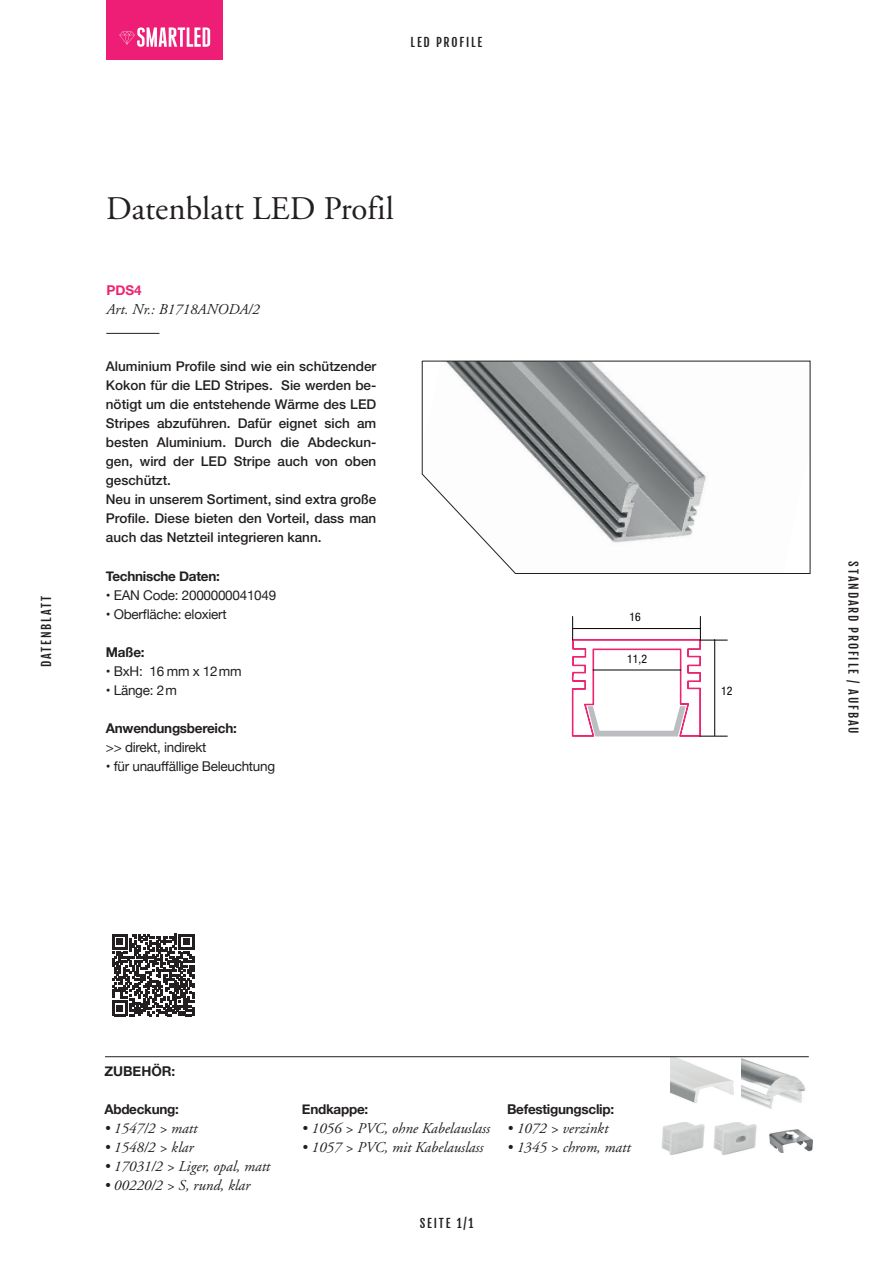
<style>
.page{position:relative;width:893px;height:1263px;background:#fff}
.page>*{position:absolute;margin:0;border:0;box-sizing:border-box;transform-origin:0 0}
.t1{font:33px "Adobe Garamond";color:#231f20}
.t2{font:italic 15px "Adobe Garamond";color:#231f20}
.t3{font:500 13.5px/19px "Helvetica Neue";color:#231f20}
.t4{font:13.5px "Helvetica Neue";letter-spacing:-.02em;color:#231f20}
.t5{font:700 13.5px "Helvetica Neue";letter-spacing:-.02em;color:#231f20}
.t6{font:700 13.5px "Helvetica Neue";color:#231f20}
.t7{font:700 13.5px "Helvetica Neue";color:#ed2471}
.t8{font:12px "Fjalla One";letter-spacing:.15em;color:#231f20}
.t9{font:condensed 11.85px "Helvetica Neue";color:#000001}
</style>
<div class="page">
<div style="left:106px;top:0;width:117px;height:60px;background:#ee1e76"></div>
<svg style="left:119px;top:27px;width:91px;height:20px"></svg>
<hr style="left:106px;top:333px;width:53px;height:1px;background:#231f20">
<svg style="left:422px;top:361px;width:388px;height:213px"></svg>
<svg style="left:112px;top:934px;width:82px;height:82px"></svg>
<img style="left:741px;top:1057px;width:67px;height:52px">
<img style="left:769px;top:1129px;width:44px;height:24px">
<img style="left:671px;top:1057px;width:66px;height:46px">
<img style="left:713px;top:1122px;width:44px;height:33px">
<img style="left:661px;top:1122px;width:44px;height:33px">
<hr style="left:105px;top:1056px;width:704px;height:1px;background:#231f20">
<svg style="left:571px;top:616px;width:156px;height:121px"></svg>
<p class="t8" style="left:411px;top:35px;width:73px">LED PROFILE</p>
<p class="t8" style="left:39px;top:667px;width:73px;rotate:-90deg">DATENBLATT</p>
<h1 class="t1" style="left:106px;top:190px;width:289px">Datenblatt LED Profil</h1>
<p class="t7" style="left:107px;top:279px;width:37px">PDS4</p>
<p class="t2" style="left:107px;top:301px;width:155px">Art. Nr.: B1718ANODA/2</p>
<p class="t3" style="left:106px;top:356px;width:272px">Aluminium Profile sind wie ein schützender Kokon für die LED Stripes. Sie werden be&shy;nötigt um die entstehende Wärme des LED Stripes abzuführen. Dafür eignet sich am besten Aluminium. Durch die Abdeckun&shy;gen, wird der LED Stripe auch von oben geschützt.<br>Neu in unserem Sortiment, sind extra große Profile. Diese bieten den Vorteil, dass man auch das Netzteil integrieren kann.</p>
<p class="t5" style="left:106px;top:565px;width:115px">Technische Daten:</p>
<p class="t4" style="left:106px;top:585px;width:172px">• EAN Code: 2000000041049</p>
<p class="t4" style="left:106px;top:604px;width:122px">• Oberfläche: eloxiert</p>
<p class="t5" style="left:106px;top:641px;width:40px">Maße:</p>
<p class="t4" style="left:106px;top:661px;width:137px">• BxH: 16 mm x 12mm</p>
<p class="t4" style="left:106px;top:680px;width:72px">• Länge: 2m</p>
<p class="t5" style="left:106px;top:717px;width:132px">Anwendungsbereich:</p>
<p class="t4" style="left:106px;top:737px;width:102px">&gt;&gt; direkt, indirekt</p>
<p class="t4" style="left:106px;top:756px;width:171px">• für unauffällige Beleuchtung</p>
<p class="t9" style="left:629px;top:610px;width:13px">16</p>
<p class="t9" style="left:627px;top:652px;width:21px">11,2</p>
<p class="t9" style="left:721px;top:684px;width:13px">12</p>
<p class="t8" style="left:860px;top:561px;width:173px;rotate:90deg">STANDARD PROFILE / AUFBAU</p>
<p class="t6" style="left:104px;top:1060px;width:73px">ZUBEHÖR:</p>
<p class="t5" style="left:104px;top:1099px;width:76px">Abdeckung:</p>
<p class="t2" style="left:104px;top:1120px;width:95px">• 1547/2 &gt; matt</p>
<p class="t2" style="left:104px;top:1139px;width:91px">• 1548/2 &gt; klar</p>
<p class="t2" style="left:104px;top:1158px;width:167px">• 17031/2 &gt; Liger, opal, matt</p>
<p class="t2" style="left:104px;top:1177px;width:147px">• 00220/2 &gt; S, rund, klar</p>
<p class="t5" style="left:302px;top:1099px;width:68px">Endkappe:</p>
<p class="t2" style="left:302px;top:1120px;width:189px">• 1056 &gt; PVC, ohne Kabelauslass</p>
<p class="t2" style="left:302px;top:1139px;width:183px">• 1057 &gt; PVC, mit Kabelauslass</p>
<p class="t5" style="left:507px;top:1099px;width:109px">Befestigungsclip:</p>
<p class="t2" style="left:507px;top:1120px;width:103px">• 1072 &gt; verzinkt</p>
<p class="t2" style="left:507px;top:1139px;width:125px">• 1345 &gt; chrom, matt</p>
<p class="t8" style="left:420px;top:1216px;width:55px">SEITE 1/1</p>
</div>
